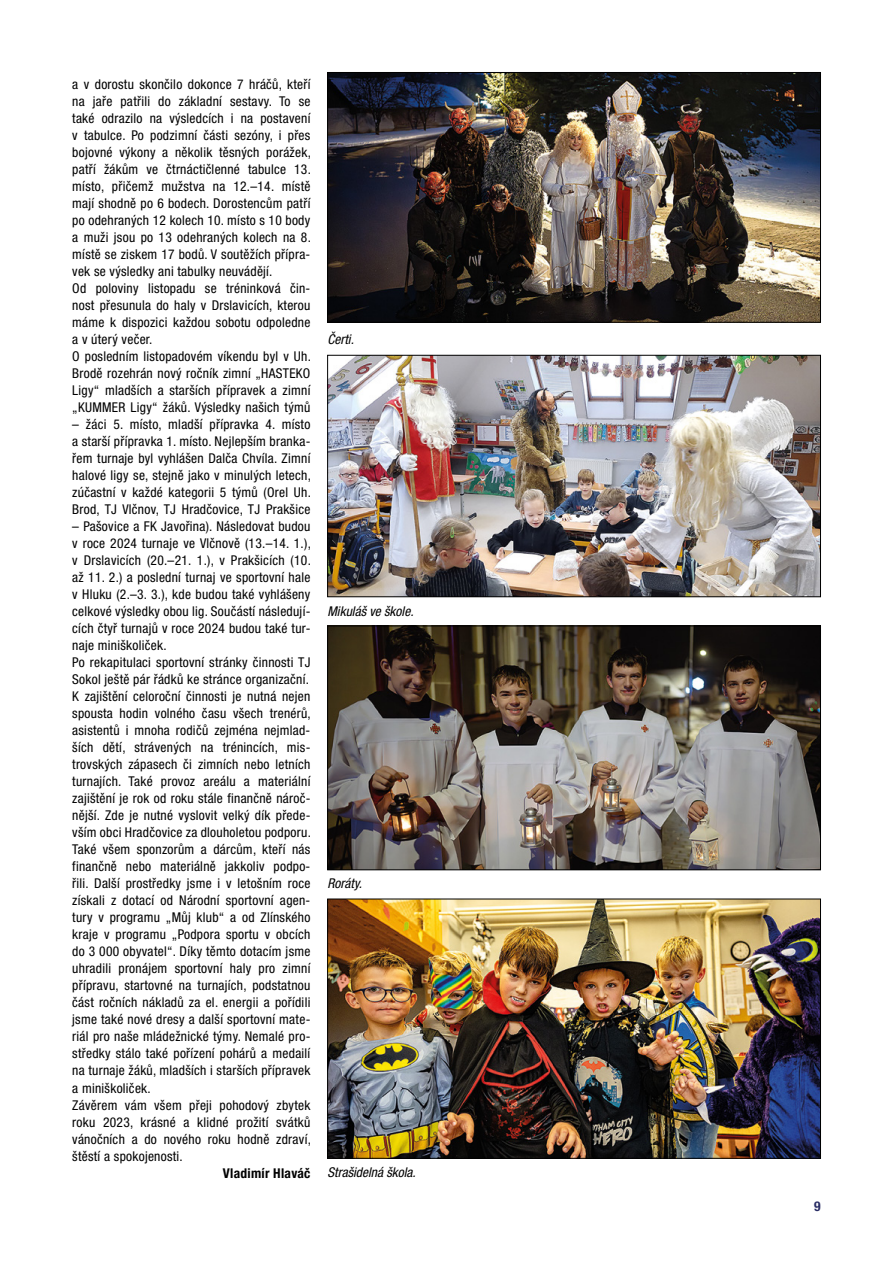
<style>
.page{position:relative;width:893px;height:1263px;background:#fff}
.page>*{position:absolute;margin:0;border:0;box-sizing:border-box;transform-origin:0 0}
.t1{font:condensed 13.5px/17px "Helvetica Neue LT Pro";letter-spacing:.02em;color:#000}
.t2{font:italic condensed 13.5px "Helvetica Neue LT Pro";color:#000}
.t3{font:700 condensed 13.5px "Helvetica Neue LT Pro";letter-spacing:.02em;color:#000}
.t4{font:700 condensed 13.5px "Helvetica Neue LT Pro";color:#282c64}
</style>
<div class="page">
<img style="left:329px;top:74px;width:490px;height:246px">
<div style="left:327px;top:72px;width:494px;height:250px;border:1px solid #000"></div>
<img style="left:329px;top:357px;width:490px;height:238px">
<div style="left:327px;top:355px;width:494px;height:242px;border:1px solid #000"></div>
<img style="left:329px;top:901px;width:490px;height:255px">
<div style="left:327px;top:899px;width:494px;height:259px;border:1px solid #000"></div>
<img style="left:329px;top:628px;width:490px;height:240px">
<div style="left:327px;top:626px;width:494px;height:244px;border:1px solid #000"></div>
<p class="t1" style="left:72px;top:75px;width:240px">a v dorostu skončilo dokonce 7 hráčů, kteří na jaře patřili do základní sestavy. To se také odrazilo na výsledcích i na postavení v tabulce. Po podzimní části sezóny, i přes bojovné výkony a několik těsných porážek, patří žákům ve čtrnáctičlenné tabulce 13. místo, přičemž mužstva na 12.–14. místě mají shodně po 6 bodech. Dorostencům patří po odehraných 12 kolech 10. místo s 10 body a muži jsou po 13 odehraných kolech na 8. místě se ziskem 17 bodů. V soutěžích přípra&shy;vek se výsledky ani tabulky neuvádějí.<br>Od poloviny listopadu se tréninková čin&shy;nost přesunula do haly v Drslavicích, kterou máme k dispozici každou sobotu odpoledne a v úterý večer.<br>O posledním listopadovém víkendu byl v Uh.<br>Brodě rozehrán nový ročník zimní „HASTEKO Ligy“ mladších a starších přípravek a zimní „KUMMER Ligy“ žáků. Výsledky našich týmů</p>
<p class="t1" style="left:72px;top:416px;width:240px;text-align:justify">– žáci 5. místo, mladší přípravka 4. místo a starší přípravka 1. místo. Nejlepším branka&shy;řem turnaje byl vyhlášen Dalča Chvíla. Zimní halové ligy se, stejně jako v minulých letech, zúčastní v každé kategorii 5 týmů (Orel Uh.<br>Brod, TJ Vlčnov, TJ Hradčovice, TJ Prakšice</p>
<p class="t1" style="left:72px;top:518px;width:240px">– Pašovice a FK Javořina). Následovat budou v roce 2024 turnaje ve Vlčnově (13.–14. 1.), v Drslavicích (20.–21. 1.), v Prakšicích (10. až 11. 2.) a poslední turnaj ve sportovní hale v Hluku (2.–3. 3.), kde budou také vyhlášeny celkové výsledky obou lig. Součástí následují&shy;cích čtyř turnajů v roce 2024 budou také tur&shy;naje miniškoliček.<br>Po rekapitulaci sportovní stránky činnosti TJ Sokol ještě pár řádků ke stránce organizační.<br>K zajištění celoroční činnosti je nutná nejen spousta hodin volného času všech trenérů, asistentů i mnoha rodičů zejména nejmlad&shy;ších dětí, strávených na trénincích, mis&shy;trovských zápasech či zimních nebo letních turnajích. Také provoz areálu a materiální zajištění je rok od roku stále finančně nároč&shy;nější. Zde je nutné vyslovit velký dík přede&shy;vším obci Hradčovice za dlouholetou podporu.<br>Také všem sponzorům a dárcům, kteří nás finančně nebo materiálně jakkoliv podpo&shy;řili. Další prostředky jsme i v letošním roce získali z dotací od Národní sportovní agen&shy;tury v programu „Můj klub“ a od Zlínského kraje v programu „Podpora sportu v obcích do 3 000 obyvatel“. Díky těmto dotacím jsme uhradili pronájem sportovní haly pro zimní přípravu, startovné na turnajích, podstatnou část ročních nákladů za el. energii a pořídili jsme také nové dresy a další sportovní mate&shy;riál pro naše mládežnické týmy. Nemalé pro&shy;středky stálo také pořízení pohárů a medailí na turnaje žáků, mladších i starších přípravek a miniškoliček.<br>Závěrem vám všem přeji pohodový zbytek roku 2023, krásné a klidné prožití svátků vánočních a do nového roku hodně zdraví, štěstí a spokojenosti.</p>
<p class="t3" style="left:223px;top:1164px;width:89px">Vladimír Hlaváč</p>
<p class="t2" style="left:327px;top:331px;width:28px">Čerti.</p>
<p class="t2" style="left:327px;top:603px;width:88px">Mikuláš ve škole.</p>
<p class="t2" style="left:327px;top:876px;width:36px">Roráty.</p>
<p class="t2" style="left:327px;top:1165px;width:90px">Strašidelná škola.</p>
<p class="t4" style="left:814px;top:1198px;width:8px">9</p>
</div>
